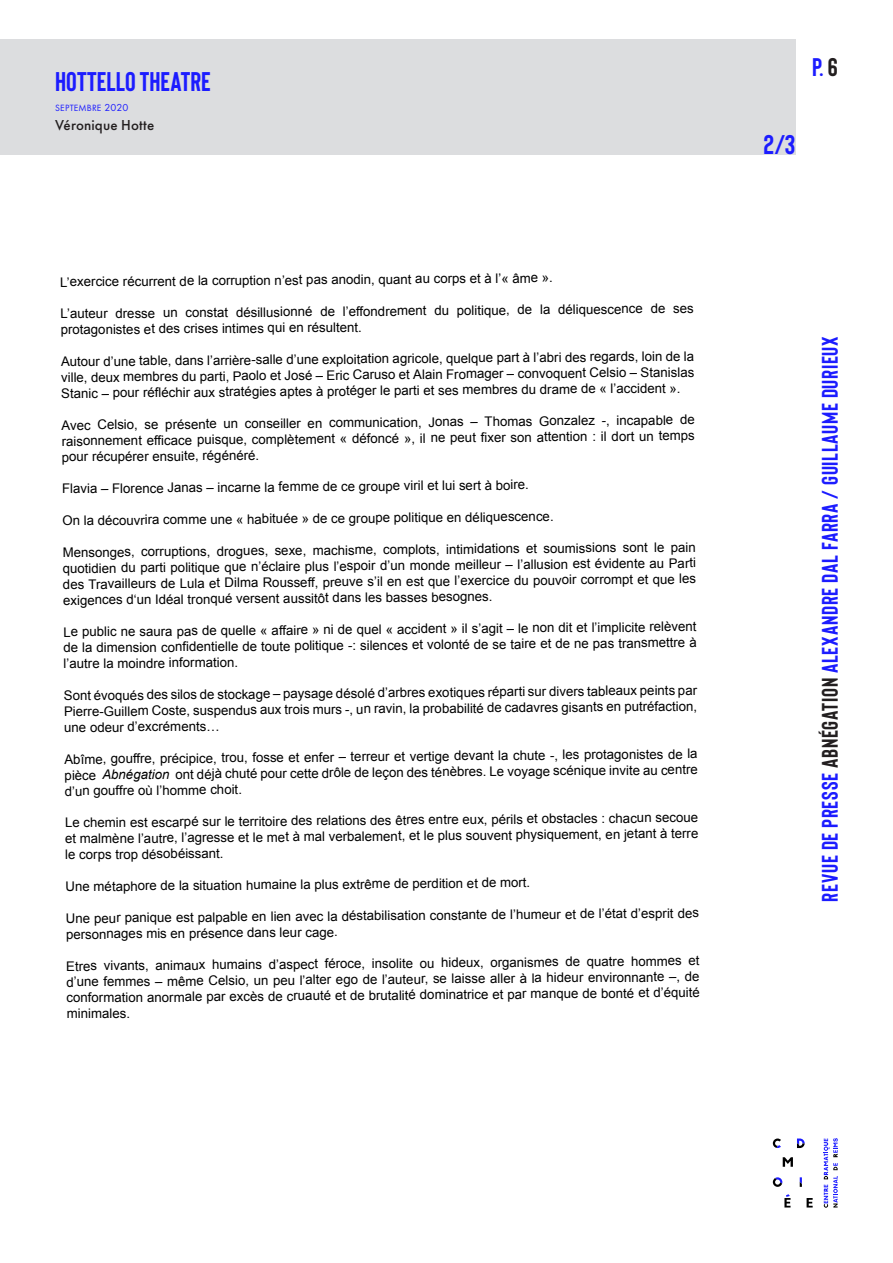
<style>
.page{position:relative;width:893px;height:1263px;background:#fff}
.page>*{position:absolute;margin:0;border:0;box-sizing:border-box;transform-origin:0 0}
.t1{font:700 27px "Bison";letter-spacing:.005em;color:#1c1cff}
.t2{font:700 25.5px "Bison";color:#1c1cff}
.t3{font:700 22.5px "Bison";letter-spacing:.03em;color:#1c1cff}
.t4{font:500 15px "Futura PT";letter-spacing:.01em;color:#231f20}
.t5{font:13.2px/15.9px "Arial";letter-spacing:-.01em;color:#000}
.t6{font:9.45px "Futura PT";letter-spacing:.015em;color:#1c1cff}
.s1{font-size:10.5px}
.s2{font-style:italic}
.s3{color:#231f20}
</style>
<div class="page">
<svg style="left:784px;top:1194px;width:6px;height:13px"></svg>
<svg style="left:807px;top:1198px;width:6px;height:9px"></svg>
<svg style="left:773px;top:1138px;width:8px;height:10px"></svg>
<svg style="left:797px;top:1138px;width:8px;height:10px"></svg>
<svg style="left:783px;top:1157px;width:10px;height:10px"></svg>
<svg style="left:800px;top:1177px;width:2px;height:10px"></svg>
<svg style="left:773px;top:1177px;width:9px;height:10px"></svg>
<svg style="left:824px;top:1138px;width:14px;height:70px"></svg>
<div style="left:0;top:39px;width:795px;height:115px;background:#dcdddf"></div>
<p class="t1" style="left:55px;top:65px;width:157px">HOTTELLO THEATRE</p>
<p class="t6" style="left:55px;top:102px;width:75px">SEPTEMBRE <span class="s1">2020</span></p>
<p class="t4" style="left:55px;top:116px;width:101px">Véronique Hotte</p>
<p class="t5" style="left:60px;top:272px;width:494px">L’exercice récurrent de la corruption n’est pas anodin, quant au corps et à l’« âme ».</p>
<p class="t5" style="left:61px;top:302px;width:635px;line-height:17.2px">L’auteur dresse un constat désillusionné de l’effondrement du politique, de la déliquescence de ses protagonistes et des crises intimes qui en résultent.</p>
<p class="t5" style="left:61px;top:351px;width:635px;text-align:justify">Autour d’une table, dans l’arrière-salle d’une exploitation agricole, quelque part à l’abri des regards, loin de la ville, deux membres du parti, Paolo et José – Eric Caruso et Alain Fromager – convoquent Celsio – Stanislas Stanic – pour réfléchir aux stratégies aptes à protéger le parti et ses membres du drame de « l’accident ».</p>
<p class="t5" style="left:62px;top:414px;width:635px">Avec Celsio, se présente un conseiller en communication, Jonas – Thomas Gonzalez -, incapable de raisonnement efficace puisque, complètement « défoncé », il ne peut fixer son attention : il dort un temps</p>
<p class="t5" style="left:62px;top:448px;width:199px">pour récupérer ensuite, régénéré.</p>
<p class="t5" style="left:62px;top:479px;width:468px">Flavia – Florence Janas – incarne la femme de ce groupe viril et lui sert à boire.</p>
<p class="t5" style="left:62px;top:510px;width:493px">On la découvrira comme une « habituée » de ce groupe politique en déliquescence.</p>
<p class="t5" style="left:63px;top:541px;width:635px;text-align:justify">Mensonges, corruptions, drogues, sexe, machisme, complots, intimidations et soumissions sont le pain quotidien du parti politique que n’éclaire plus l’espoir d’un monde meilleur – l’allusion est évidente au Parti des Travailleurs de Lula et Dilma Rousseff, preuve s’il en est que l’exercice du pouvoir corrompt et que les exigences d‘un Idéal tronqué versent aussitôt dans les basses besognes.</p>
<p class="t5" style="left:63px;top:621px;width:635px">Le public ne saura pas de quelle « affaire » ni de quel « accident » il s’agit – le non dit et l’implicite relèvent de la dimension confidentielle de toute politique -: silences et volonté de se taire et de ne pas transmettre à</p>
<p class="t5" style="left:64px;top:655px;width:176px">l’autre la moindre information.</p>
<p class="t5" style="left:64px;top:685px;width:635px">Sont évoqués des silos de stockage – paysage désolé d’arbres exotiques réparti sur divers tableaux peints par<br>Pierre-Guillem Coste, suspendus aux trois murs -, un ravin, la probabilité de cadavres gisants en putréfaction,</p>
<p class="t5" style="left:64px;top:719px;width:157px">une odeur d’excréments…</p>
<p class="t5" style="left:64px;top:749px;width:635px;line-height:15.5px">Abîme, gouffre, précipice, trou, fosse et enfer – terreur et vertige devant la chute -, les protagonistes de la pièce <span class="s2">Abnégation</span> ont déjà chuté pour cette drôle de leçon des ténèbres. Le voyage scénique invite au centre</p>
<p class="t5" style="left:65px;top:782px;width:179px">d’un gouffre où l’homme choit.</p>
<p class="t5" style="left:65px;top:812px;width:635px">Le chemin est escarpé sur le territoire des relations des êtres entre eux, périls et obstacles : chacun secoue et malmène l’autre, l’agresse et le met à mal verbalement, et le plus souvent physiquement, en jetant à terre</p>
<p class="t5" style="left:65px;top:846px;width:160px">le corps trop désobéissant.</p>
<p class="t5" style="left:66px;top:876px;width:466px">Une métaphore de la situation humaine la plus extrême de perdition et de mort.</p>
<p class="t5" style="left:66px;top:907px;width:635px;line-height:17.5px">Une peur panique est palpable en lien avec la déstabilisation constante de l’humeur et de l’état d’esprit des personnages mis en présence dans leur cage.</p>
<p class="t5" style="left:66px;top:955px;width:635px;text-align:justify">Etres vivants, animaux humains d’aspect féroce, insolite ou hideux, organismes de quatre hommes et d’une femmes – même Celsio, un peu l’alter ego de l’auteur, se laisse aller à la hideur environnante –, de conformation anormale par excès de cruauté et de brutalité dominatrice et par manque de bonté et d’équité</p>
<p class="t5" style="left:67px;top:1005px;width:65px">minimales.</p>
<h2 class="t2" style="left:812px;top:51px;width:27px">p. <span class="s3">6</span></h2>
<p class="t1" style="left:764px;top:128px;width:33px">2/3</p>
<p class="t3" style="left:816px;top:902px;width:567px;rotate:-90deg">revue de presse <span class="s3">Abnégation</span> Alexandre Dal Farra / Guillaume Durieux</p>
</div>
